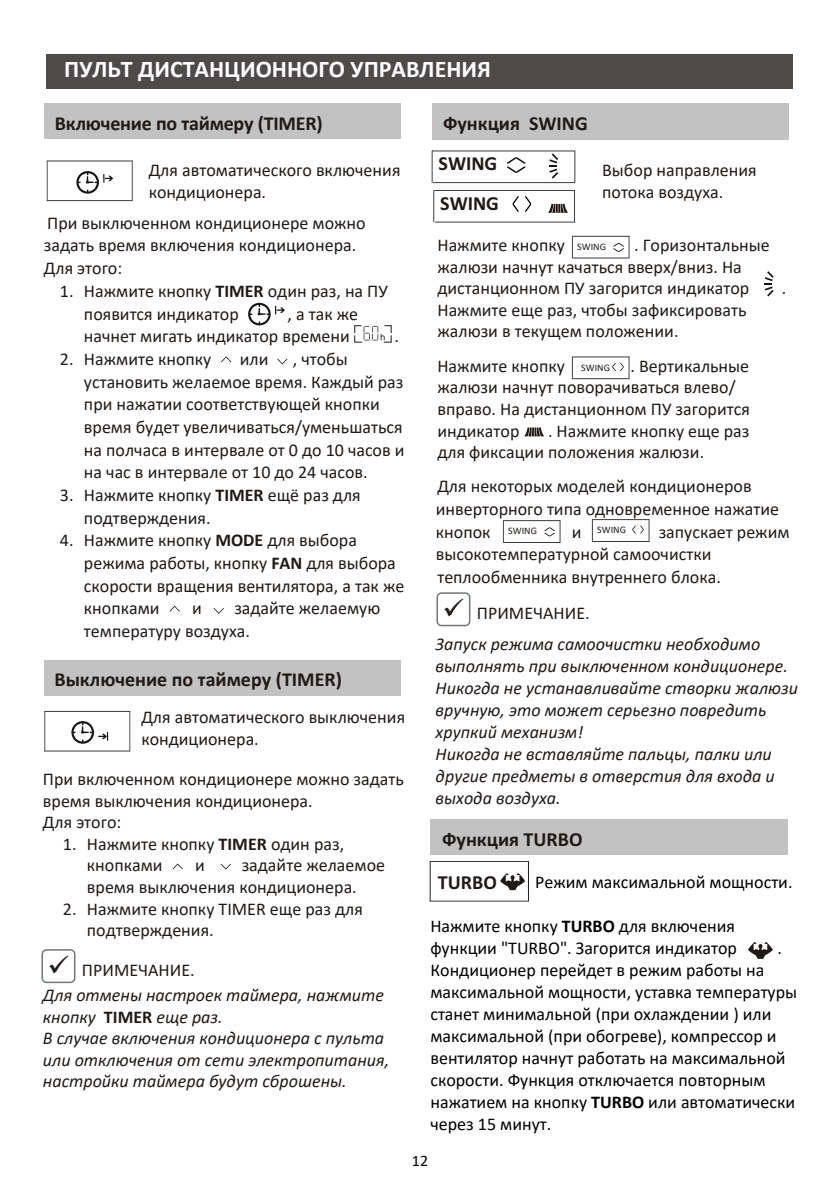
<style>
.page{position:relative;width:840px;height:1192px;background:#fff}
.page>*{position:absolute;margin:0;border:0;box-sizing:border-box;transform-origin:0 0}
.t1{font:700 24px "Calibri";color:#fff}
.t2{font:700 20px "Calibri";color:#1f1a17}
.t3{font:700 20px/43.2px "Calibri";color:#1f1a17}
.t4{font:18px/22.6px "Calibri";color:#1f1a17}
.t5{font:italic 18px/22px "Calibri";color:#1f1a17}
.t6{font:18px/22px "Calibri";color:#000}
.t7{font:16px "Calibri";color:#000}
.t8{font:10px "Calibri";color:#1f1a17}
.s1{font-weight:700}
.s2{font-weight:700;font-style:normal}
.s3{font-size:10px}
.s4{font-style:inherit}
</style>
<div class="page">
<div style="left:46px;top:54px;width:746px;height:35px;background:#4f4a4a"></div>
<div style="left:44px;top:660px;width:356px;height:36px;background:#c2c2c2"></div>
<svg style="left:572px;top:236px;width:58px;height:23px"></svg>
<div style="left:431px;top:819px;width:357px;height:36px;background:#c2c2c2"></div>
<svg style="left:748px;top:942px;width:25px;height:17px"></svg>
<svg style="left:430px;top:861px;width:99px;height:41px"></svg>
<div style="left:44px;top:103px;width:356px;height:36px;background:#c2c2c2"></div>
<div style="left:432px;top:103px;width:356px;height:37px;background:#c2c2c2"></div>
<svg style="left:221px;top:357px;width:10px;height:5px"></svg>
<svg style="left:277px;top:359px;width:10px;height:5px"></svg>
<svg style="left:354px;top:325px;width:38px;height:18px"></svg>
<svg style="left:248px;top:303px;width:37px;height:22px"></svg>
<svg style="left:47px;top:161px;width:86px;height:40px"></svg>
<svg style="left:44px;top:711px;width:86px;height:41px"></svg>
<svg style="left:764px;top:271px;width:10px;height:26px"></svg>
<svg style="left:432px;top:151px;width:143px;height:32px"></svg>
<svg style="left:170px;top:606px;width:10px;height:6px"></svg>
<svg style="left:214px;top:608px;width:10px;height:6px"></svg>
<svg style="left:433px;top:190px;width:142px;height:33px"></svg>
<svg style="left:524px;top:428px;width:20px;height:8px"></svg>
<svg style="left:572px;top:357px;width:58px;height:22px"></svg>
<svg style="left:503px;top:520px;width:58px;height:23px"></svg>
<svg style="left:592px;top:519px;width:58px;height:23px"></svg>
<svg style="left:173px;top:864px;width:10px;height:5px"></svg>
<svg style="left:221px;top:864px;width:10px;height:5px"></svg>
<svg style="left:436px;top:592px;width:34px;height:34px"></svg>
<svg style="left:41px;top:949px;width:34px;height:34px"></svg>
<h1 class="t1" style="left:64px;top:52px;width:428px">ПУЛЬТ ДИСТАНЦИОННОГО УПРАВЛЕНИЯ</h1>
<p class="t2" style="left:55px;top:109px;width:269px">Включение по таймеру (TIMER)</p>
<p class="t2" style="left:443px;top:109px;width:146px">Функция SWING</p>
<p class="t4" style="left:149px;top:159px;width:253px;line-height:22px">Для автоматического включения кондиционера.</p>
<p class="t3" style="left:439px;top:144px;width:60px">SWING</p>
<p class="t3" style="left:440px;top:183px;width:60px">SWING</p>
<p class="t4" style="left:602px;top:159px;width:156px;line-height:21.6px">Выбор направления потока воздуха.</p>
<p class="t4" style="left:44px;top:212px;width:323px;line-height:21.6px">При выключенном кондиционере можно задать время включения кондиционера.</p>
<p class="t4" style="left:44px;top:257px;width:80px">Для этого:</p>
<p class="t4" style="left:84px;top:279px;width:306px;text-indent:-24px">1. Нажмите кнопку <span class="s1">TIMER</span> один раз, на ПУ появится индикатор</p>
<p class="t4" style="left:84px;top:302px;width:276px;text-indent:204px">, а так же начнет мигать индикатор времени</p>
<p class="t4" style="left:395px;top:325px;width:6px">.</p>
<p class="t4" style="left:437px;top:233px;width:129px">Нажмите кнопку</p>
<p class="t4" style="left:437px;top:234px;width:334px;line-height:21.6px;text-indent:197px">. Горизонтальные жалюзи начнут качаться вверх/вниз. На дистанционном ПУ загорится индикатор</p>
<p class="t8" style="left:577px;top:240px;width:30px">SWING</p>
<p class="t4" style="left:437px;top:299px;width:311px;line-height:21.6px">Нажмите еще раз, чтобы зафиксировать жалюзи в текущем положении.</p>
<p class="t4" style="left:782px;top:277px;width:6px">.</p>
<p class="t4" style="left:84px;top:347px;width:322px;text-indent:209px">, чтобы установить желаемое время. Каждый раз при нажатии соответствующей кнопки время будет увеличиваться/уменьшаться на полчаса в интервале от 0 до 10 часов и на час в интервале от 10 до 24 часов.</p>
<p class="t4" style="left:84px;top:483px;width:278px;text-indent:-24px">3. Нажмите кнопку <span class="s1">TIMER</span> ещё раз для подтверждения.</p>
<p class="t4" style="left:84px;top:529px;width:322px;text-indent:-24px">4. Нажмите кнопку <span class="s1">MODE</span> для выбора режима работы, кнопку <span class="s1">FAN</span> для выбора скорости вращения вентилятора, а так же кнопками</p>
<p class="t4" style="left:60px;top:347px;width:153px">2. Нажмите кнопку</p>
<p class="t4" style="left:240px;top:347px;width:30px">или</p>
<p class="t4" style="left:84px;top:597px;width:298px;text-indent:150px">задайте желаемую температуру воздуха.</p>
<p class="t4" style="left:192px;top:597px;width:11px">и</p>
<p class="t2" style="left:54px;top:665px;width:289px">Выключение по таймеру (TIMER)</p>
<p class="t4" style="left:141px;top:705px;width:265px;line-height:22px">Для автоматического выключения кондиционера.</p>
<p class="t4" style="left:43px;top:768px;width:363px;line-height:21.6px">При включенном кондиционере можно задать время выключения кондиционера.<br>Для этого:</p>
<p class="t4" style="left:87px;top:833px;width:259px;line-height:21.6px;text-indent:-24px">1. Нажмите кнопку <span class="s1">TIMER</span> один раз, кнопками</p>
<p class="t4" style="left:87px;top:854px;width:300px;line-height:21.6px;text-indent:155px">задайте желаемое время выключения кондиционера.</p>
<p class="t4" style="left:87px;top:897px;width:278px;line-height:21.6px;text-indent:-24px">2. Нажмите кнопку TIMER еще раз для подтверждения.</p>
<p class="t4" style="left:195px;top:854px;width:11px">и</p>
<p class="t4" style="left:82px;top:958px;width:114px">ПРИМЕЧАНИЕ.</p>
<p class="t5" style="left:43px;top:983px;width:348px">Для отмены настроек таймера, нажмите кнопку <span class="s2">TIMER</span> еще раз.<br>В случае включения кондиционера с пульта или отключения от сети электропитания, настройки таймера будут сброшены.</p>
<p class="t4" style="left:437px;top:355px;width:314px;line-height:21.6px">Нажмите кнопку <span class="s3">SWING</span> . Вертикальные жалюзи начнут поворачиваться влево/ вправо. На дистанционном ПУ загорится индикатор</p>
<p class="t4" style="left:437px;top:419px;width:314px;line-height:21.6px;text-indent:111px">. Нажмите кнопку еще раз для фиксации положения жалюзи.</p>
<p class="t4" style="left:436px;top:475px;width:345px">Для некоторых моделей кондиционеров инверторного типа одновременное нажатие кнопок</p>
<p class="t8" style="left:508px;top:524px;width:30px">SWING</p>
<p class="t8" style="left:597px;top:523px;width:30px">SWING</p>
<p class="t4" style="left:436px;top:520px;width:355px;text-indent:223px">запускает режим высокотемпературной самоочистки теплообменника внутреннего блока.</p>
<p class="t4" style="left:572px;top:520px;width:11px">и</p>
<p class="t4" style="left:477px;top:601px;width:114px">ПРИМЕЧАНИЕ.</p>
<p class="t5" style="left:436px;top:633px;width:364px">Запуск режима самоочистки необходимо выполнять при выключенном кондиционере.<br>Никогда не устанавливайте створки жалюзи вручную, это может серьезно повредить хрупкий механизм!<br>Никогда не вставляйте пальцы, палки или другие предметы в отверстия для входа и выхода воздуха.</p>
<p class="t3" style="left:438px;top:819px;width:146px"><span class="s4">Функция</span> TURBO<br>TURBO</p>
<p class="t6" style="left:430px;top:914px;width:308px">Нажмите кнопку <span class="s1">TURBO</span> для включения функции "TURBO". Загорится индикатор</p>
<p class="t6" style="left:535px;top:870px;width:259px">Режим максимальной мощности.</p>
<p class="t6" style="left:778px;top:936px;width:6px">.</p>
<p class="t6" style="left:430px;top:958px;width:368px">Кондиционер перейдет в режим работы на максимальной мощности, уставка температуры станет минимальной (при охлаждении ) или максимальной (при обогреве), компрессор и вентилятор начнут работать на максимальной скорости. Функция отключается повторным нажатием на кнопку <span class="s1">TURBO</span> или автоматически через 15 минут.</p>
<p class="t7" style="left:412px;top:1149px;width:18px">12</p>
</div>
